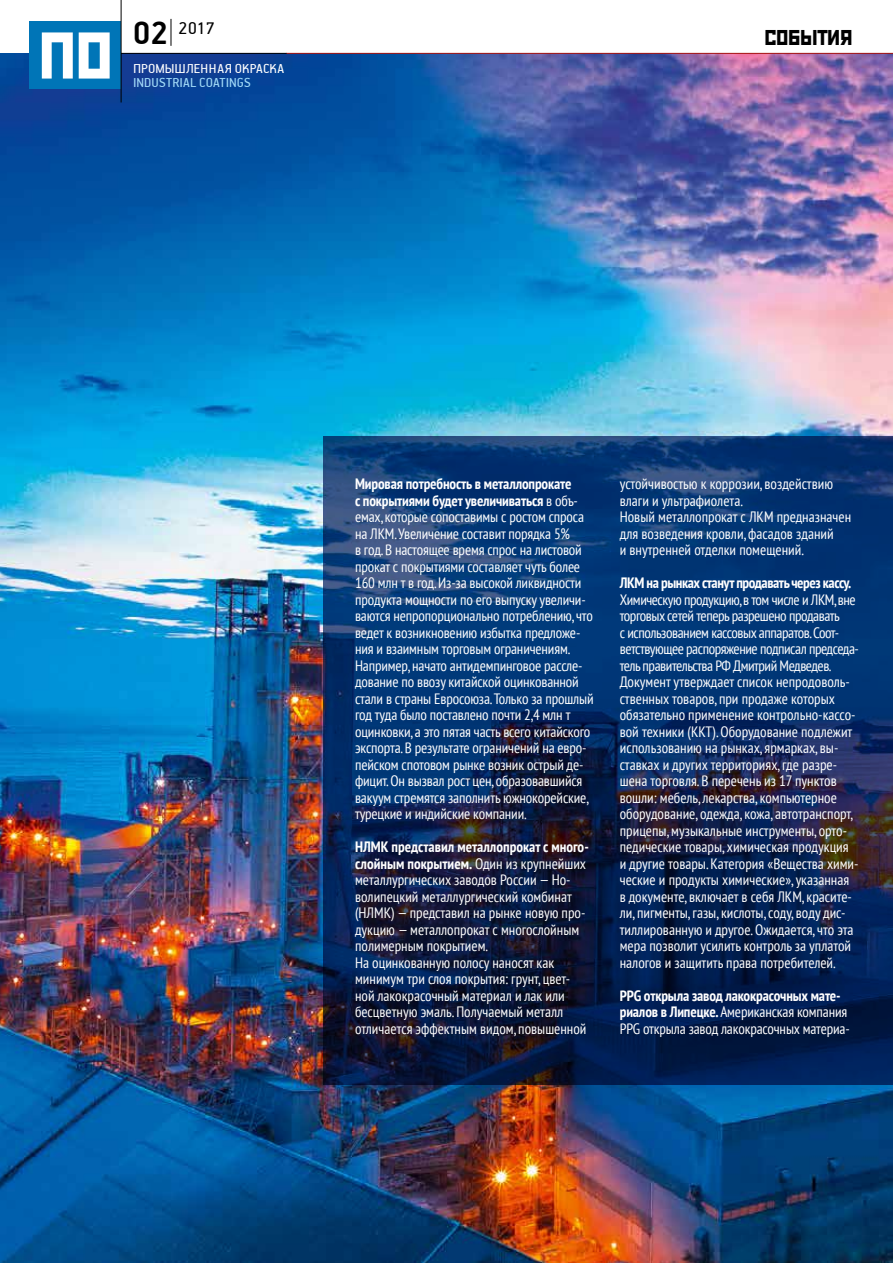
<style>
.page{position:relative;width:893px;height:1263px;background:#fff}
.page>*{position:absolute;margin:0;border:0;box-sizing:border-box;transform-origin:0 0}
.t1{font:65.85px "Rodchenko C";color:#fff}
.t2{font:21.45px "Rodchenko C";letter-spacing:-.05em;color:#000}
.t3{font:19.05px "PF Handbook Pro";color:#000}
.t4{font:condensed 15px/16.5px "PT Sans";letter-spacing:-.01em;color:#fff}
.t5{font:700 condensed 15px "PT Sans";letter-spacing:-.03em;color:#fff}
.t6{font:14.7px "PF Handbook Pro";letter-spacing:.005em;color:#fff}
.t7{font:14.7px "PF Handbook Pro";letter-spacing:.01em;color:#a1daf8}
.s1{font-weight:700;font-size:36px}
.s2{font-weight:700}
</style>
<div class="page">
<img style="left:0;top:54px;width:893px;height:1209px">
<svg style="left:323px;top:436px;width:570px;height:648px;background:#09295c"></svg>
<hr style="left:286px;top:53px;width:607px;height:1px;background:#a61410">
<hr style="left:121px;top:53px;width:166px;height:1px;background:#000">
<div style="left:29px;top:21px;width:92px;height:67px;background:#0075b7"></div>
<hr style="left:121px;top:0;width:1px;height:102px;background:#000">
<svg style="left:171px;top:19px;width:1px;height:27px"></svg>
<h1 class="t1" style="left:37px;top:15px;width:79px">ПО</h1>
<p class="t3" style="left:133px;top:16px;width:84px"><span class="s1">02</span> 2017</p>
<p class="t6" style="left:133px;top:60px;width:152px">ПРОМЫШЛЕННАЯ ОКРАСКА</p>
<p class="t7" style="left:133px;top:74px;width:119px">INDUSTRIAL COATINGS</p>
<h2 class="t2" style="left:764px;top:25px;width:91px">СОБЫТИЯ</h2>
<p class="t4" style="left:355px;top:475px;width:240px"><span class="s2">Мировая потребность в металлопрокате<br>с покрытиями будет увеличиваться</span> в объ&shy;емах, которые сопоставимы с ростом спроса на ЛКМ. Увеличение составит порядка 5%<br>в год. В настоящее время спрос на листовой прокат с покрытиями составляет чуть более 160 млн т в год. Из-за высокой ликвидности продукта мощности по его выпуску увеличи&shy;ваются непропорционально потреблению, что ведет к возникновению избытка предложе&shy;ния и взаимным торговым ограничениям.<br>Например, начато антидемпинговое рассле&shy;дование по ввозу китайской оцинкованной стали в страны Евросоюза. Только за прошлый год туда было поставлено почти 2,4 млн т оцинковки, а это пятая часть всего китайского экспорта. В результате ограничений на евро&shy;пейском спотовом рынке возник острый де&shy;фицит. Он вызвал рост цен, образовавшийся вакуум стремятся заполнить южнокорейские, турецкие и индийские компании.</p>
<p class="t4" style="left:355px;top:838px;width:235px"><span class="s2">НЛМК представил металлопрокат с много&shy;слойным покрытием.</span> Один из крупнейших металлургических заводов России — Но&shy;волипецкий металлургический комбинат (НЛМК) — представил на рынке новую про&shy;дукцию — металлопрокат с многослойным полимерным покрытием.<br>На оцинкованную полосу наносят как минимум три слоя покрытия: грунт, цвет&shy;ной лакокрасочный материал и лак или бесцветную эмаль. Получаемый металл отличается эффектным видом, повышенной</p>
<p class="t4" style="left:620px;top:475px;width:233px">устойчивостью к коррозии, воздействию влаги и ультрафиолета.<br>Новый металлопрокат с ЛКМ предназначен для возведения кровли, фасадов зданий<br>и внутренней отделки помещений.</p>
<p class="t5" style="left:620px;top:573px;width:233px">ЛКМ на рынках станут продавать через кассу.</p>
<p class="t4" style="left:620px;top:591px;width:241px">Химическую продукцию, в том числе и ЛКМ, вне торговых сетей теперь разрешено продавать<br>с использованием кассовых аппаратов. Соот&shy;ветствующее распоряжение подписал председа&shy;тель правительства РФ Дмитрий Медведев.<br>Документ утверждает список непродоволь&shy;ственных товаров, при продаже которых обязательно применение контрольно-кассо&shy;вой техники (ККТ). Оборудование подлежит использованию на рынках, ярмарках, вы&shy;ставках и других территориях, где разре&shy;шена торговля. В перечень из 17 пунктов вошли: мебель, лекарства, компьютерное оборудование, одежда, кожа, автотранспорт, прицепы, музыкальные инструменты, орто&shy;педические товары, химическая продукция и другие товары. Категория «Вещества хими&shy;ческие и продукты химические», указанная в документе, включает в себя ЛКМ, красите&shy;ли, пигменты, газы, кислоты, соду, воду дис&shy;тиллированную и другое. Ожидается, что эта мера позволит усилить контроль за уплатой налогов и защитить права потребителей.</p>
<p class="t4" style="left:620px;top:987px;width:230px"><span class="s2">PPG открыла завод лакокрасочных мате&shy;риалов в Липецке.</span> Американская компания<br>PPG открыла завод лакокрасочных материа-</p>
</div>
